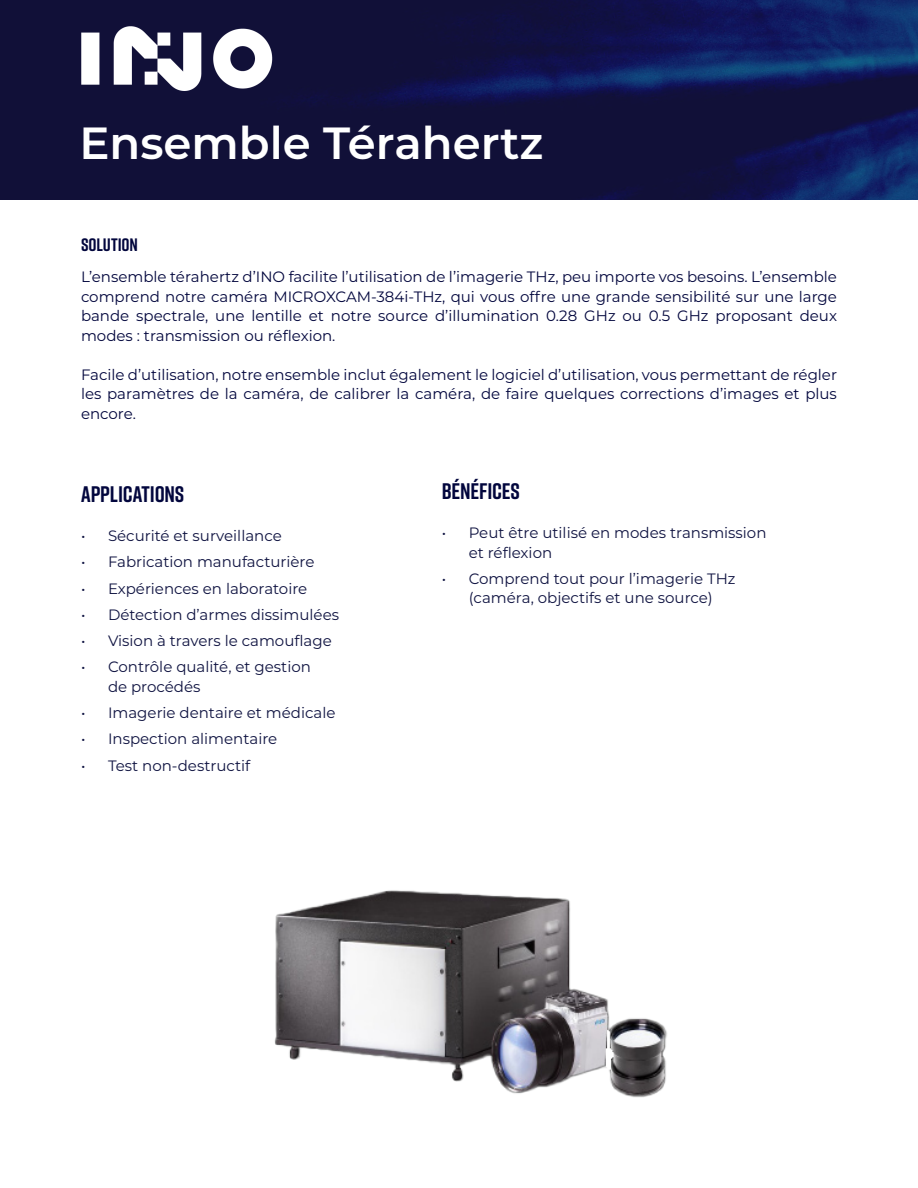
<style>
.page{position:relative;width:918px;height:1188px;background:#fff}
.page>*{position:absolute;margin:0;border:0;box-sizing:border-box;transform-origin:0 0}
.t1{font:600 45px "Montserrat";color:#fff}
.bullet_titre{font:700 22.5px "Rift";letter-spacing:-.005em;color:#02063d}
.fiche_technique{font:700 18px "Rift";letter-spacing:-.005em;color:#02063d}
.t2{font:15px/19.5px "Montserrat";color:#02063d;text-align:justify}
.t3{font:15px/19.5px "Montserrat";color:#0f1341}
</style>
<div class="page">
<img style="left:0;top:0;width:918px;height:200px">
<img style="left:65px;top:14px;width:218px;height:89px">
<img style="left:274px;top:890px;width:393px;height:208px">
<p class="t1" style="left:79px;top:111px;width:465px">Ensemble Térahertz</p>
<p class="fiche_technique" style="left:81px;top:232px;width:59px">SOLUTION</p>
<p class="t2" style="left:81px;top:267px;width:758px">L’ensemble térahertz d’INO facilite l’utilisation de l’imagerie THz, peu importe vos besoins. L’ensemble comprend notre caméra MICROXCAM-384i-THz, qui vous offre une grande sensibilité sur une large bande spectrale, une lentille et notre source d’illumination 0.28 GHz ou 0.5 GHz proposant deux modes : transmission ou réflexion.</p>
<p class="t2" style="left:81px;top:364px;width:758px">Facile d’utilisation, notre ensemble inclut également le logiciel d’utilisation, vous permettant de régler les paramètres de la caméra, de calibrer la caméra, de faire quelques corrections d’images et plus encore.</p>
<p class="bullet_titre" style="left:81px;top:478px;width:105px">APPLICATIONS</p>
<p class="t3" style="left:81px;top:526px;width:202px">• Sécurité et surveillance</p>
<p class="t3" style="left:81px;top:552px;width:235px">• Fabrication manufacturière</p>
<p class="t3" style="left:81px;top:578px;width:228px">• Expériences en laboratoire</p>
<p class="t3" style="left:81px;top:604px;width:260px">• Détection d’armes dissimulées</p>
<p class="t3" style="left:81px;top:631px;width:252px">• Vision à travers le camouflage</p>
<p class="t3" style="left:108px;top:657px;width:204px;text-indent:-27px">• Contrôle qualité, et gestion de procédés</p>
<p class="t3" style="left:81px;top:703px;width:256px">• Imagerie dentaire et médicale</p>
<p class="t3" style="left:81px;top:729px;width:198px">• Inspection alimentaire</p>
<p class="t3" style="left:81px;top:755px;width:171px">• Test non-destructif</p>
<p class="bullet_titre" style="left:442px;top:475px;width:80px">BÉNÉFICES</p>
<p class="t3" style="left:469px;top:523px;width:299px;text-indent:-27px">• Peut être utilisé en modes transmission et réflexion</p>
<p class="t3" style="left:442px;top:568px;width:295px;text-align:center">• Comprend tout pour l’imagerie THz (caméra, objectifs et une source)</p>
</div>
